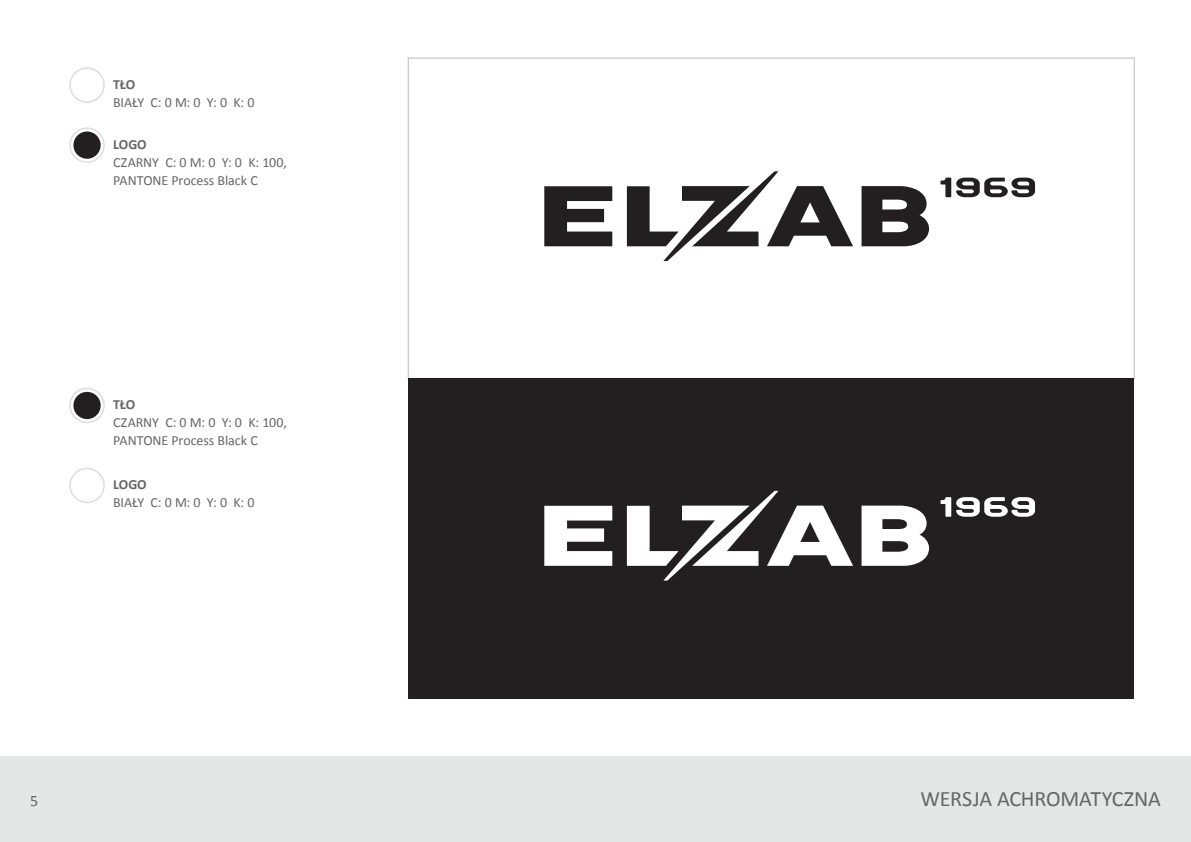
<style>
.page{position:relative;width:1191px;height:842px;background:#fff}
.page>*{position:absolute;margin:0;border:0;box-sizing:border-box;transform-origin:0 0}
.t1{font:22px "Calibri";letter-spacing:-.005em;color:#666}
.t2{font:16px "Calibri";color:#666}
.t3{font:14px/18px "Calibri";letter-spacing:-.005em;color:#666}
.t4{font:700 14px "Calibri";letter-spacing:-.005em;color:#666}
</style>
<div class="page">
<div style="left:408px;top:57px;width:727px;height:322px;background:#fff;border:1px solid #cccccb"></div>
<div style="left:408px;top:378px;width:726px;height:321px;background:#231f20"></div>
<div style="left:0;top:757px;width:1191px;height:85px;background:#e5e6e6"></div>
<svg style="left:544px;top:186px;width:68px;height:60px"></svg>
<svg style="left:861px;top:186px;width:68px;height:60px"></svg>
<svg style="left:627px;top:171px;width:226px;height:90px"></svg>
<svg style="left:940px;top:178px;width:95px;height:19px"></svg>
<svg style="left:544px;top:506px;width:68px;height:60px"></svg>
<svg style="left:861px;top:506px;width:68px;height:60px"></svg>
<svg style="left:627px;top:491px;width:226px;height:90px"></svg>
<svg style="left:940px;top:497px;width:95px;height:20px"></svg>
<div style="left:69px;top:67px;width:36px;height:36px;border:2px solid #dcdddf;border-radius:50%"></div>
<div style="left:69px;top:127px;width:36px;height:36px;border:2px solid #dcdddf;border-radius:50%"></div>
<div style="left:73px;top:132px;width:28px;height:27px;background:#231f20;border-radius:50%"></div>
<div style="left:69px;top:388px;width:36px;height:35px;border:2px solid #dcdddf;border-radius:50%"></div>
<div style="left:73px;top:392px;width:28px;height:27px;background:#231f20;border-radius:50%"></div>
<div style="left:69px;top:468px;width:36px;height:35px;border:2px solid #dcdddf;border-radius:50%"></div>
<p class="t4" style="left:113px;top:75px;width:24px">TŁO</p>
<p class="t3" style="left:113px;top:93px;width:143px">BIAŁY C: 0 M: 0 Y: 0 K: 0</p>
<p class="t4" style="left:113px;top:135px;width:35px">LOGO</p>
<p class="t3" style="left:113px;top:153px;width:175px">CZARNY C: 0 M: 0 Y: 0 K: 100,<br>PANTONE Process Black C</p>
<p class="t4" style="left:113px;top:395px;width:24px">TŁO</p>
<p class="t3" style="left:113px;top:413px;width:175px">CZARNY C: 0 M: 0 Y: 0 K: 100,<br>PANTONE Process Black C</p>
<p class="t4" style="left:113px;top:475px;width:35px">LOGO</p>
<p class="t3" style="left:113px;top:493px;width:143px">BIAŁY C: 0 M: 0 Y: 0 K: 0</p>
<p class="t2" style="left:30px;top:791px;width:10px">5</p>
<h1 class="t1" style="left:920px;top:785px;width:242px">WERSJA ACHROMATYCZNA</h1>
</div>
